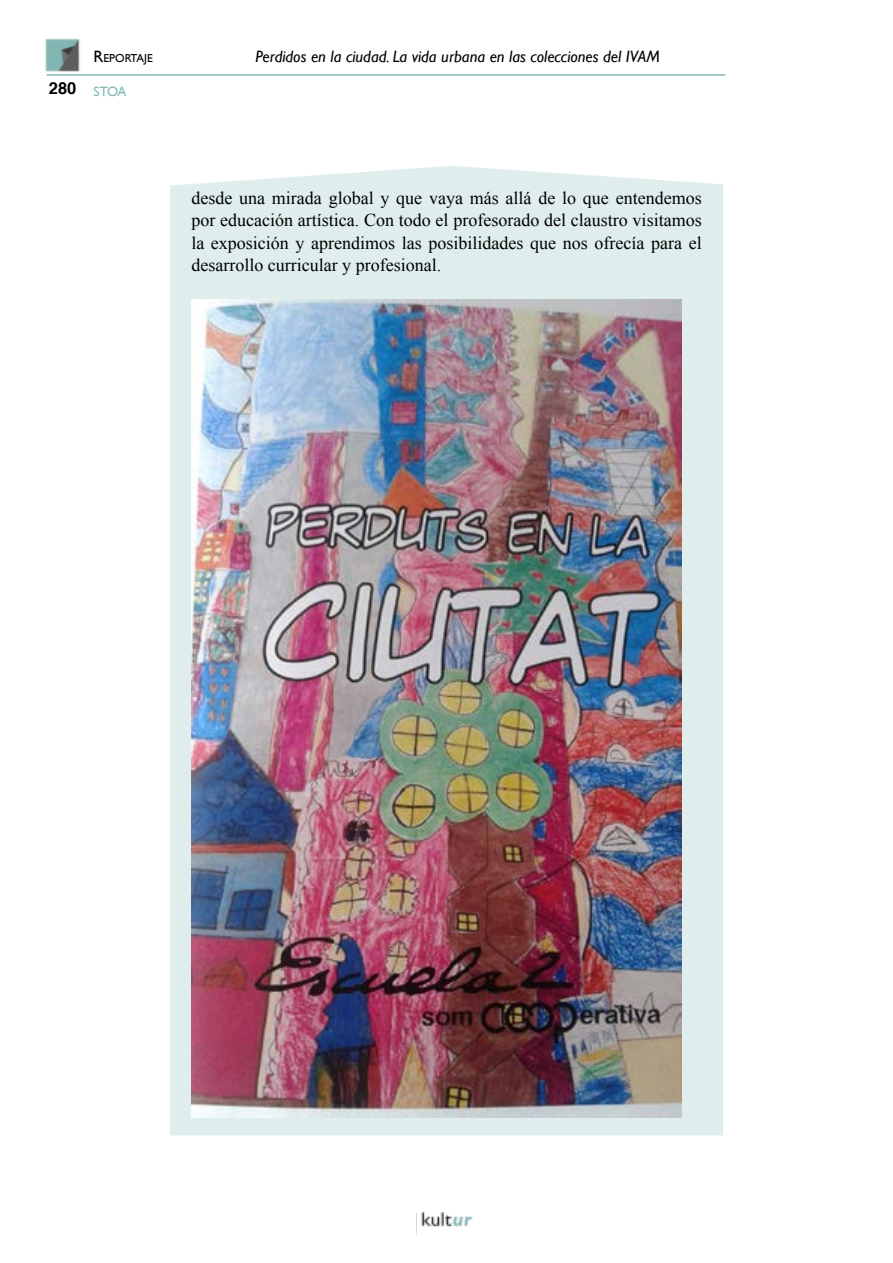
<style>
.page{position:relative;width:893px;height:1263px;background:#fff}
.page>*{position:absolute;margin:0;border:0;box-sizing:border-box;transform-origin:0 0}
.t1{font:18px/22.5px "Times New Roman";color:#000;text-align:justify}
.t2{font:italic 16.5px "Gill Sans";color:#000}
.t3{font:700 16.5px "Helvetica";color:#000}
.t4{font:13.5px "Gill Sans";color:#81b8b3}
.t5{font:11.55px "Gill Sans";color:#000}
.s1{font-size:16.5px}
</style>
<div class="page">
<div style="left:170px;top:166px;width:553px;height:969px;background:#dfedec"></div>
<img style="left:45px;top:38px;width:35px;height:34px">
<img style="left:421px;top:1212px;width:52px;height:15px">
<hr style="left:47px;top:74px;width:678px;height:2px;background:#81b8b3">
<img style="left:191px;top:300px;width:491px;height:817px">
<p class="t3" style="left:49px;top:75px;width:29px">280</p>
<p class="t5" style="left:94px;top:52px;width:61px"><span class="s1">R</span>EPORTAJE</p>
<p class="t2" style="left:256px;top:47px;width:406px">Perdidos en la ciudad. La vida urbana en las colecciones del IVAM</p>
<p class="t4" style="left:94px;top:83px;width:35px">STOA</p>
<p class="t1" style="left:191px;top:186px;width:512px">desde una mirada global y que vaya más allá de lo que entendemos por educación artística. Con todo el profesorado del claustro visitamos la exposición y aprendimos las posibilidades que nos ofrecía para el desarrollo curricular y profesional.</p>
</div>
